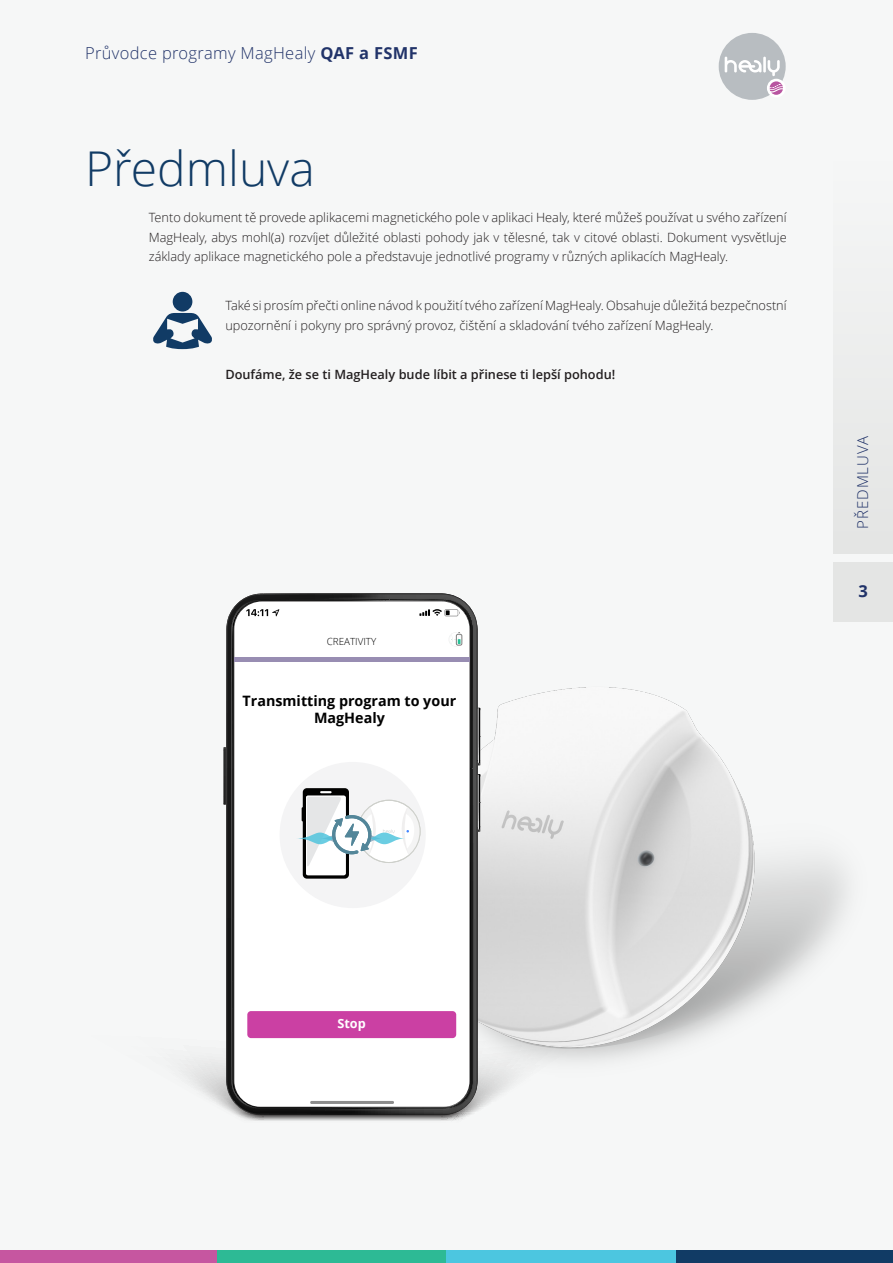
<style>
.page{position:relative;width:893px;height:1263px;background:#f6f7f7}
.page>*{position:absolute;margin:0;border:0;box-sizing:border-box;transform-origin:0 0}
.B_Ü1{font:300 48px "Open Sans";color:#113b65}
.t1{font:300 16.5px "Open Sans";letter-spacing:.02em;color:#213369}
.t2{font:700 16.5px "Open Sans";color:#213369}
.t3{font:300 15px "Open Sans";letter-spacing:.06em;color:#213369}
.t4{font:700 14.4px/17.2px "Open Sans";color:#000;text-align:center}
.B_Fließtext{font:300 12.75px/19.5px "Open Sans";color:#231f20;text-align:justify}
.B_Fließtext-2{font:600 12.75px "Open Sans";color:#231f20}
.t5{font:700 12.75px "Open Sans";color:#fff}
.t6{font:300 9.9px "Open Sans";color:#000}
.s1{font-weight:700}
</style>
<div class="page">
<div style="left:833px;top:161px;width:60px;height:392px;background:#eceded"></div>
<div style="left:833px;top:562px;width:60px;height:59px;background:#e4e5e4"></div>
<div style="left:719px;top:33px;width:67px;height:67px;background:#b8bdc1;border-radius:50%"></div>
<div style="left:767px;top:79px;width:19px;height:18px;background:#fff;border-radius:50%"></div>
<svg style="left:725px;top:57px;width:58px;height:38px"></svg>
<div style="left:217px;top:1250px;width:229px;height:13px;background:#2dba95"></div>
<div style="left:446px;top:1250px;width:230px;height:13px;background:#4cc6e0"></div>
<div style="left:676px;top:1250px;width:217px;height:13px;background:#113b65"></div>
<div style="left:0;top:1250px;width:217px;height:13px;background:#c656a0"></div>
<img style="left:478px;top:687px;width:369px;height:369px">
<svg style="left:153px;top:292px;width:59px;height:57px"></svg>
<svg style="left:181px;top:1022px;width:449px;height:99px"></svg>
<svg style="left:226px;top:593px;width:252px;height:522px;background:#3b3b3b"></svg>
<svg style="left:478px;top:708px;width:2px;height:57px"></svg>
<svg style="left:478px;top:774px;width:2px;height:58px"></svg>
<svg style="left:223px;top:747px;width:3px;height:58px"></svg>
<div style="left:234px;top:601px;width:236px;height:506px;background:#fff;border-radius:27px"></div>
<hr style="left:310px;top:1101px;width:84px;height:3px;background:#8c8c8c">
<div style="left:247px;top:1011px;width:209px;height:27px;background:#cb40a3;border-radius:4px"></div>
<svg style="left:246px;top:609px;width:33px;height:7px"></svg>
<svg style="left:419px;top:609px;width:41px;height:7px"></svg>
<div style="left:280px;top:762px;width:146px;height:146px;background:#f4f4f5;border-radius:50%"></div>
<hr style="left:234px;top:657px;width:235px;height:4px;background:#988db2">
<svg style="left:449px;top:632px;width:13px;height:14px"></svg>
<svg style="left:302px;top:788px;width:119px;height:91px"></svg>
<p class="t1" style="left:85px;top:42px;width:334px">Průvodce programy MagHealy <span class="s1">QAF a FSMF</span></p>
<p class="B_Ü1" style="left:85px;top:135px;width:231px">Předmluva</p>
<p class="B_Fließtext" style="left:149px;top:207px;width:639px">Tento dokument tě provede aplikacemi magnetického pole v aplikaci Healy, které můžeš používat u svého zařízení MagHealy, abys mohl(a) rozvíjet důležité oblasti pohody jak v tělesné, tak v citové oblasti. Dokument vysvětluje základy aplikace magnetického pole a představuje jednotlivé programy v různých aplikacích MagHealy.</p>
<p class="B_Fließtext" style="left:225px;top:296px;width:563px">Také si prosím přečti online návod k použití tvého zařízení MagHealy. Obsahuje důležitá bezpečnostní upozornění i pokyny pro správný provoz, čištění a skladování tvého zařízení MagHealy.</p>
<p class="B_Fließtext-2" style="left:225px;top:366px;width:391px">Doufáme, že se ti MagHealy bude líbit a přinese ti lepší pohodu!</p>
<p class="t6" style="left:327px;top:635px;width:51px">CREATIVITY</p>
<p class="t4" style="left:243px;top:692px;width:215px">Transmitting program to your<br>MagHealy</p>
<p class="t3" style="left:852px;top:529px;width:94px;rotate:-90deg">PŘEDMLUVA</p>
<p class="t2" style="left:858px;top:579px;width:11px">3</p>
<p class="t5" style="left:337px;top:1014px;width:30px">Stop</p>
</div>
